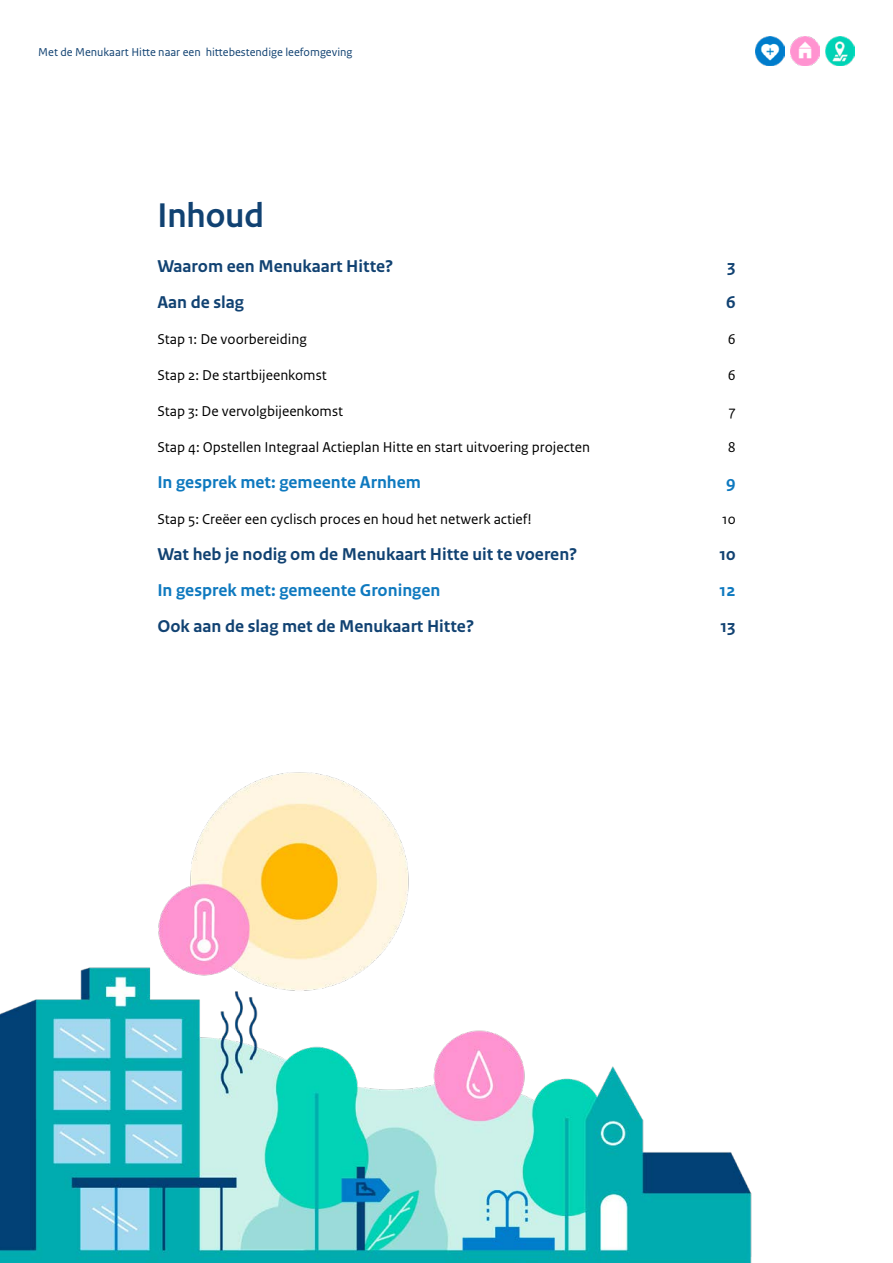
<style>
.page{position:relative;width:893px;height:1263px;background:#fff}
.page>*{position:absolute;margin:0;border:0;box-sizing:border-box;transform-origin:0 0}
.t1{font:700 36px "Rijksoverheid Sans Heading";color:#114272}
.t2{font:700 18px "Rijksoverheid Sans Text";color:#114272}
.t3{font:700 18px "Rijksoverheid Sans Text";color:#0e79bf}
.t4{font:15px "Rijksoverheid Sans Text";color:#000}
.t5{font:12px "Rijksoverheid Sans Text Regular 2";color:#114272}
</style>
<div class="page">
<img style="left:825px;top:36px;width:30px;height:30px">
<img style="left:790px;top:36px;width:30px;height:30px">
<img style="left:755px;top:36px;width:30px;height:30px">
<img style="left:0;top:772px;width:752px;height:491px">
<p class="t5" style="left:38px;top:45px;width:316px">Met de Menukaart Hitte naar een hittebestendige leefomgeving</p>
<p class="t1" style="left:157px;top:195px;width:108px">Inhoud</p>
<p class="t2" style="left:157px;top:256px;width:238px">Waarom een Menukaart Hitte?</p>
<p class="t2" style="left:727px;top:256px;width:10px">3</p>
<p class="t2" style="left:157px;top:292px;width:88px">Aan de slag</p>
<p class="t2" style="left:726px;top:292px;width:11px">6</p>
<p class="t4" style="left:157px;top:330px;width:151px">Stap 1: De voorbereiding</p>
<p class="t4" style="left:728px;top:330px;width:9px">6</p>
<p class="t4" style="left:157px;top:366px;width:171px">Stap 2: De startbijeenkomst</p>
<p class="t4" style="left:728px;top:366px;width:9px">6</p>
<p class="t4" style="left:157px;top:402px;width:187px">Stap 3: De vervolgbijeenkomst</p>
<p class="t4" style="left:729px;top:402px;width:8px">7</p>
<p class="t4" style="left:157px;top:438px;width:434px">Stap 4: Opstellen Integraal Actieplan Hitte en start uitvoering projecten</p>
<p class="t4" style="left:728px;top:438px;width:9px">8</p>
<p class="t3" style="left:157px;top:472px;width:265px">In gesprek met: gemeente Arnhem</p>
<p class="t3" style="left:726px;top:472px;width:11px">9</p>
<p class="t4" style="left:157px;top:510px;width:376px">Stap 5: Creëer een cyclisch proces en houd het netwerk actief!</p>
<p class="t4" style="left:722px;top:510px;width:15px">10</p>
<p class="t2" style="left:157px;top:544px;width:422px">Wat heb je nodig om de Menukaart Hitte uit te voeren?</p>
<p class="t2" style="left:719px;top:544px;width:18px">10</p>
<p class="t3" style="left:157px;top:580px;width:285px">In gesprek met: gemeente Groningen</p>
<p class="t3" style="left:720px;top:580px;width:18px">12</p>
<p class="t2" style="left:157px;top:616px;width:318px">Ook aan de slag met de Menukaart Hitte?</p>
<p class="t2" style="left:720px;top:616px;width:17px">13</p>
</div>
